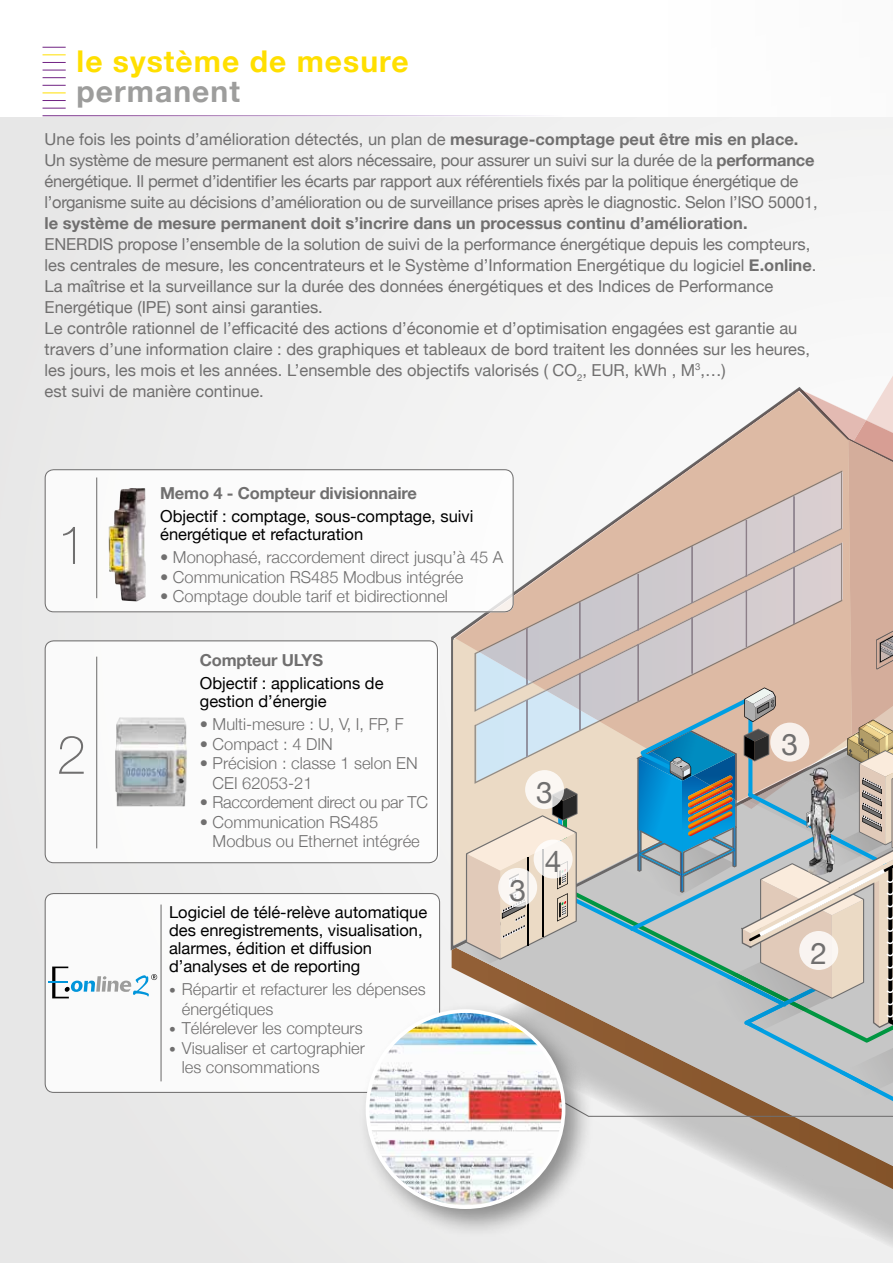
<style>
.page{position:relative;width:893px;height:1263px;background:#ededed}
.page>*{position:absolute;margin:0;border:0;box-sizing:border-box;transform-origin:0 0}
.t1{font:100 53.7px "Helvetica Neue";color:#706f6f}
.t2{font:700 30px "Helvetica Neue";letter-spacing:.035em;color:#ffdf00}
.t3{font:700 30px "Helvetica Neue";letter-spacing:.035em;color:#9d9d9c}
.t4{font:30px "Helvetica Neue";color:#706f6f}
.t5{font:16.5px/21px "Helvetica Neue";color:#706f6f}
.t6{font:16.5px/21px "Helvetica Neue";letter-spacing:-.02em;color:#706f6f}
.t7{font:300 16.5px/19.5px "Helvetica Neue";color:#706f6f}
.t8{font:16.5px/18px "Helvetica Neue";color:#000}
.t9{font:700 16.5px "Helvetica Neue";color:#706f6f}
.t10{font:300 16.5px "Helvetica Neue";letter-spacing:-.02em;color:#706f6f}
.s1{font-weight:700}
.s2{font-size:13.5px}
</style>
<div class="page">
<div style="left:0;top:0;width:893px;height:116px;background:#fff"></div>
<svg style="left:43px;top:47px;width:23px;height:1px"></svg>
<svg style="left:43px;top:54px;width:23px;height:1px"></svg>
<svg style="left:43px;top:62px;width:23px;height:1px"></svg>
<svg style="left:43px;top:85px;width:23px;height:1px"></svg>
<svg style="left:43px;top:93px;width:23px;height:1px"></svg>
<svg style="left:43px;top:100px;width:23px;height:1px"></svg>
<svg style="left:43px;top:108px;width:23px;height:1px"></svg>
<svg style="left:43px;top:70px;width:23px;height:1px"></svg>
<svg style="left:43px;top:77px;width:23px;height:1px"></svg>
<svg style="left:783px;top:1189px;width:110px;height:55px"></svg>
<svg style="left:738px;top:1166px;width:155px;height:23px"></svg>
<svg style="left:455px;top:345px;width:438px;height:814px"></svg>
<div style="left:799px;top:931px;width:39px;height:39px;background:#f9f4f1;border-radius:50%"></div>
<svg style="left:534px;top:839px;width:39px;height:39px"></svg>
<svg style="left:525px;top:770px;width:39px;height:39px"></svg>
<svg style="left:498px;top:868px;width:39px;height:39px"></svg>
<div style="left:770px;top:723px;width:39px;height:39px;background:#f8f1ec;border-radius:50%"></div>
<div style="left:45px;top:469px;width:469px;height:143px;background:#fff;border-radius:9px"></div>
<div style="left:45px;top:469px;width:469px;height:143px;border:1px solid #706f6f;border-radius:9px"></div>
<img style="left:109px;top:488px;width:37px;height:113px">
<hr style="left:96px;top:477px;width:1px;height:121px;background:#706f6f">
<div style="left:45px;top:641px;width:394px;height:222px;background:#fff;border-radius:9px"></div>
<div style="left:45px;top:640px;width:393px;height:223px;border:1px solid #706f6f;border-radius:9px"></div>
<img style="left:115px;top:717px;width:72px;height:89px">
<hr style="left:96px;top:657px;width:1px;height:191px;background:#706f6f">
<div style="left:45px;top:894px;width:395px;height:199px;background:#fff;border-radius:9px"></div>
<div style="left:45px;top:893px;width:395px;height:200px;border:1px solid #706f6f;border-radius:9px"></div>
<svg style="left:48px;top:966px;width:109px;height:32px"></svg>
<hr style="left:161px;top:904px;width:1px;height:177px;background:#706f6f">
<div style="left:358px;top:1001px;width:236px;height:237px;background:#000;opacity:.41"></div>
<img style="left:368px;top:1011px;width:196px;height:196px;border-radius:98px">
<div style="left:366px;top:1009px;width:199px;height:200px;border:4px solid #fff;border-radius:50%"></div>
<h2 class="t2" style="left:77px;top:38px;width:334px">le système de mesure</h2>
<h2 class="t3" style="left:77px;top:68px;width:165px">permanent</h2>
<p class="t6" style="left:45px;top:129px;width:775px">Une fois les points d’amélioration détectés, un plan de <span class="s1">mesurage-comptage peut être mis en place.<br></span>Un système de mesure permanent est alors nécessaire, pour assurer un suivi sur la durée de la <span class="s1">performance </span>énergétique. Il permet d’identifier les écarts par rapport aux référentiels fixés par la politique énergétique de l’organisme suite au décisions d’amélioration ou de surveillance prises après le diagnostic. Selon l’ISO 50001,</p>
<p class="t9" style="left:45px;top:210px;width:704px">le système de mesure permanent doit s’incrire dans un processus continu d’amélioration.</p>
<p class="t5" style="left:45px;top:234px;width:773px">ENERDIS propose l’ensemble de la solution de suivi de la performance énergétique depuis les compteurs, les centrales de mesure, les concentrateurs et le Système d’Information Energétique du logiciel <span class="s1">E.online</span>.<br>La maîtrise et la surveillance sur la durée des données énergétiques et des Indices de Performance Energétique (IPE) sont ainsi garanties.<br>Le contrôle rationnel de l’efficacité des actions d’économie et d’optimisation engagées est garantie au travers d’une information claire : des graphiques et tableaux de bord traitent les données sur les heures, les jours, les mois et les années. L’ensemble des objectifs valorisés ( CO<sub>2</sub>, EUR, kWh , M<sup>3</sup>,…)<br>est suivi de manière continue.</p>
<h1 class="t1" style="left:57px;top:515px;width:31px">1</h1>
<h1 class="t1" style="left:57px;top:725px;width:31px">2</h1>
<p class="t9" style="left:160px;top:481px;width:258px">Memo 4 - Compteur divisionnaire</p>
<p class="t8" style="left:160px;top:508px;width:315px">Objectif : comptage, sous-comptage, suivi énergétique et refacturation</p>
<p class="t7" style="left:160px;top:547px;width:345px">• Monophasé, raccordement direct jusqu’à 45 A</p>
<p class="t7" style="left:160px;top:566px;width:305px">• Communication RS485 Modbus intégrée</p>
<p class="t7" style="left:160px;top:586px;width:289px">• Comptage double tarif et bidirectionnel</p>
<p class="t9" style="left:200px;top:647px;width:125px">Compteur ULYS</p>
<p class="t8" style="left:200px;top:675px;width:185px">Objectif : applications de gestion d’énergie</p>
<p class="t7" style="left:200px;top:714px;width:205px">• Multi-mesure : U, V, I, FP, F</p>
<p class="t7" style="left:200px;top:733px;width:134px">• Compact : 4 DIN</p>
<p class="t7" style="left:213px;top:753px;width:207px;text-indent:-13px">• Précision : classe 1 selon EN<br>CEI 62053-21</p>
<p class="t10" style="left:200px;top:789px;width:230px">• Raccordement direct ou par TC</p>
<p class="t7" style="left:213px;top:811px;width:209px;text-indent:-13px">• Communication RS485<br>Modbus ou Ethernet intégrée</p>
<p class="t8" style="left:169px;top:904px;width:260px">Logiciel de télé-relève automatique des enregistrements, visualisation, alarmes, édition et diffusion d’analyses et de reporting</p>
<p class="t7" style="left:182px;top:979px;width:245px;text-indent:-13px"><span class="s2">•</span> Répartir et refacturer les dépenses énergétiques</p>
<p class="t7" style="left:169px;top:1018px;width:195px"><span class="s2">•</span> Télérelever les compteurs</p>
<p class="t7" style="left:182px;top:1037px;width:185px;text-indent:-13px"><span class="s2">•</span> Visualiser et cartographier les consommations</p>
<h2 class="t4" style="left:536px;top:770px;width:18px">3</h2>
<h2 class="t4" style="left:509px;top:868px;width:18px">3</h2>
<h2 class="t4" style="left:545px;top:840px;width:18px">4</h2>
<h2 class="t4" style="left:781px;top:723px;width:18px">3</h2>
<h2 class="t4" style="left:810px;top:931px;width:18px">2</h2>
</div>
